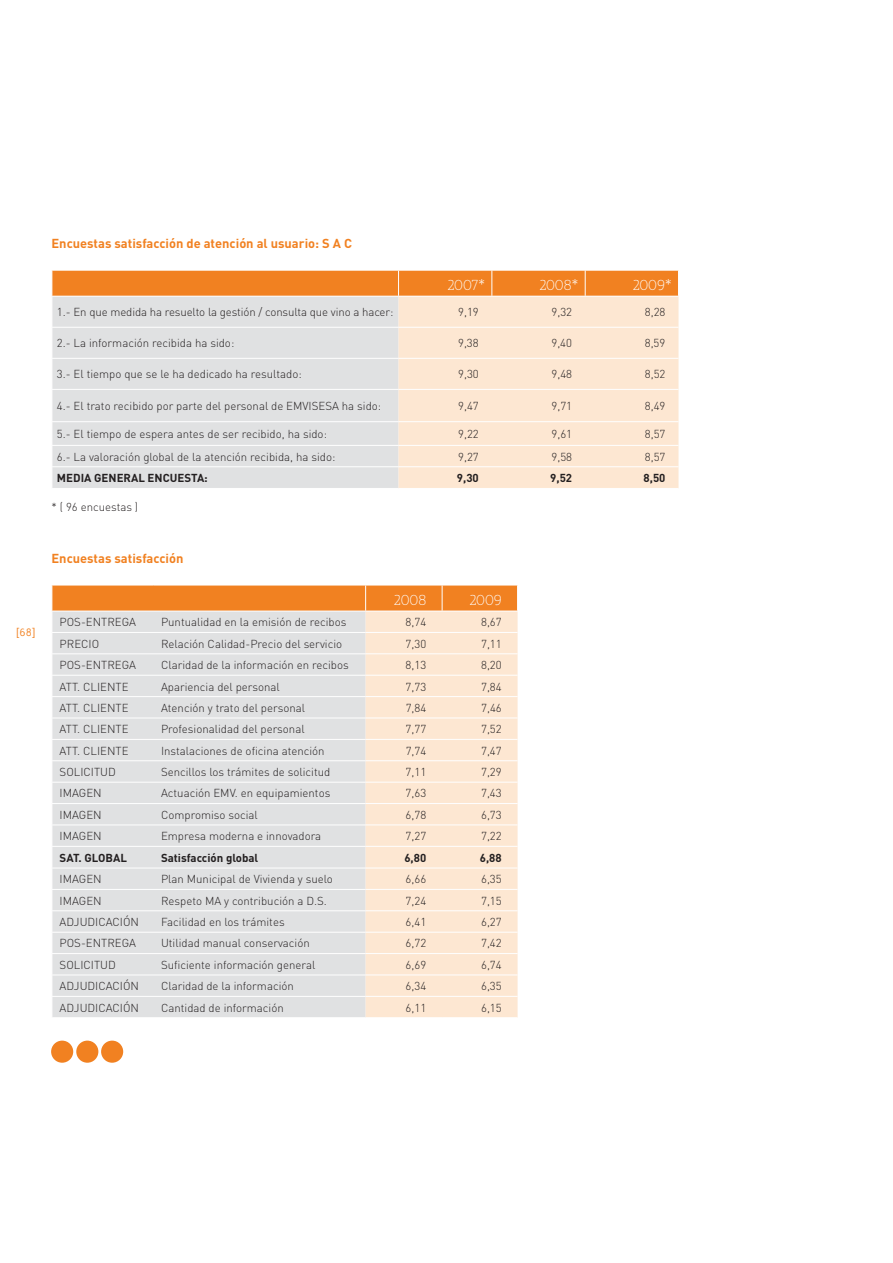
<style>
.page{position:relative;width:893px;height:1263px;background:#fff}
.page>*{position:absolute;margin:0;border:0;box-sizing:border-box;transform-origin:0 0}
.t1{font:14.25px "Mank Sans";color:#fff}
.t2{font:700 12.9px "DIN";color:#f18121}
.t3{font:300 11.4px "DIN";color:#231f20}
.t4{font:700 11.4px "DIN";color:#231f20}
.t5{font:10.05px "Lacuna";color:#f18121}
</style>
<div class="page">
<div style="left:51px;top:1041px;width:22px;height:22px;background:#f18121;border-radius:50%"></div>
<div style="left:76px;top:1041px;width:22px;height:22px;background:#f18121;border-radius:50%"></div>
<div style="left:101px;top:1041px;width:22px;height:22px;background:#f18121;border-radius:50%"></div>
<div style="left:53px;top:297px;width:345px;height:191px;background:#e0e1e2"></div>
<div style="left:398px;top:297px;width:280px;height:191px;background:#fde7d2"></div>
<hr style="left:52px;top:327px;width:346px;height:1px;background:#fff">
<hr style="left:52px;top:358px;width:346px;height:1px;background:#fff">
<hr style="left:52px;top:389px;width:346px;height:1px;background:#fff">
<hr style="left:52px;top:421px;width:346px;height:1px;background:#fff">
<hr style="left:398px;top:327px;width:280px;height:1px;background:#fff">
<hr style="left:398px;top:358px;width:280px;height:1px;background:#fff">
<hr style="left:398px;top:389px;width:280px;height:1px;background:#fff">
<hr style="left:398px;top:421px;width:280px;height:1px;background:#fff">
<svg style="left:52px;top:422px;width:1px;height:66px"></svg>
<hr style="left:52px;top:445px;width:346px;height:1px;background:#fff">
<hr style="left:52px;top:466px;width:346px;height:1px;background:#fff">
<hr style="left:398px;top:445px;width:280px;height:1px;background:#fff">
<hr style="left:398px;top:466px;width:280px;height:1px;background:#fff">
<svg style="left:52px;top:270px;width:627px;height:26px;background:#f1862b"></svg>
<svg style="left:52px;top:585px;width:466px;height:432px;background:#eaddd2"></svg>
<hr style="left:52px;top:611px;width:314px;height:1px;background:#fff">
<hr style="left:52px;top:632px;width:314px;height:1px;background:#fff">
<hr style="left:52px;top:653px;width:314px;height:1px;background:#fff">
<hr style="left:52px;top:675px;width:314px;height:1px;background:#fff">
<hr style="left:52px;top:696px;width:314px;height:1px;background:#fff">
<hr style="left:52px;top:718px;width:314px;height:1px;background:#fff">
<hr style="left:52px;top:739px;width:314px;height:1px;background:#fff">
<hr style="left:52px;top:760px;width:314px;height:1px;background:#fff">
<hr style="left:52px;top:782px;width:314px;height:1px;background:#fff">
<hr style="left:52px;top:803px;width:314px;height:1px;background:#fff">
<hr style="left:52px;top:825px;width:314px;height:1px;background:#fff">
<hr style="left:52px;top:846px;width:314px;height:1px;background:#fff">
<hr style="left:52px;top:868px;width:314px;height:1px;background:#fff">
<hr style="left:52px;top:889px;width:314px;height:1px;background:#fff">
<hr style="left:52px;top:910px;width:314px;height:1px;background:#fff">
<hr style="left:52px;top:932px;width:314px;height:1px;background:#fff">
<hr style="left:52px;top:953px;width:314px;height:1px;background:#fff">
<hr style="left:52px;top:975px;width:314px;height:1px;background:#fff">
<hr style="left:52px;top:996px;width:314px;height:1px;background:#fff">
<p class="t5" style="left:16px;top:627px;width:20px">[68]</p>
<p class="t2" style="left:52px;top:239px;width:302px">Encuestas satisfacción de atención al usuario: S A C</p>
<p class="t1" style="left:447px;top:279px;width:39px">2007*</p>
<p class="t1" style="left:539px;top:279px;width:40px">2008*</p>
<p class="t1" style="left:633px;top:279px;width:40px">2009*</p>
<p class="t3" style="left:57px;top:308px;width:338px">1.- En que medida ha resuelto la gestión / consulta que vino a hacer:</p>
<p class="t3" style="left:458px;top:308px;width:22px">9,19</p>
<p class="t3" style="left:551px;top:308px;width:22px">9,32</p>
<p class="t3" style="left:645px;top:308px;width:22px">8,28</p>
<p class="t3" style="left:57px;top:339px;width:179px">2.- La información recibida ha sido:</p>
<p class="t3" style="left:458px;top:339px;width:22px">9,38</p>
<p class="t3" style="left:551px;top:339px;width:22px">9,40</p>
<p class="t3" style="left:645px;top:339px;width:22px">8,59</p>
<p class="t3" style="left:57px;top:370px;width:246px">3.- El tiempo que se le ha dedicado ha resultado:</p>
<p class="t3" style="left:458px;top:370px;width:22px">9,30</p>
<p class="t3" style="left:551px;top:370px;width:22px">9,48</p>
<p class="t3" style="left:645px;top:370px;width:22px">8,52</p>
<p class="t3" style="left:57px;top:402px;width:326px">4.- El trato recibido por parte del personal de EMVISESA ha sido:</p>
<p class="t3" style="left:458px;top:402px;width:22px">9,47</p>
<p class="t3" style="left:551px;top:402px;width:22px">9,71</p>
<p class="t3" style="left:645px;top:402px;width:22px">8,49</p>
<p class="t3" style="left:57px;top:430px;width:272px">5.- El tiempo de espera antes de ser recibido, ha sido:</p>
<p class="t3" style="left:458px;top:430px;width:22px">9,22</p>
<p class="t3" style="left:551px;top:430px;width:22px">9,61</p>
<p class="t3" style="left:645px;top:430px;width:22px">8,57</p>
<p class="t3" style="left:57px;top:452px;width:280px">6.- La valoración global de la atención recibida, ha sido:</p>
<p class="t3" style="left:458px;top:452px;width:22px">9,27</p>
<p class="t3" style="left:551px;top:452px;width:22px">9,58</p>
<p class="t3" style="left:645px;top:452px;width:22px">8,57</p>
<p class="t4" style="left:57px;top:474px;width:152px">MEDIA GENERAL ENCUESTA:</p>
<p class="t4" style="left:457px;top:474px;width:23px">9,30</p>
<p class="t4" style="left:550px;top:474px;width:23px">9,52</p>
<p class="t4" style="left:644px;top:474px;width:23px">8,50</p>
<p class="t3" style="left:52px;top:502px;width:88px">* ( 96 encuestas )</p>
<p class="t2" style="left:52px;top:554px;width:133px">Encuestas satisfacción</p>
<p class="t1" style="left:394px;top:594px;width:34px">2008</p>
<p class="t1" style="left:469px;top:594px;width:34px">2009</p>
<p class="t3" style="left:60px;top:618px;width:78px">POS-ENTREGA</p>
<p class="t3" style="left:161px;top:618px;width:187px">Puntualidad en la emisión de recibos</p>
<p class="t3" style="left:406px;top:618px;width:22px">8,74</p>
<p class="t3" style="left:481px;top:618px;width:22px">8,67</p>
<p class="t3" style="left:60px;top:639px;width:41px">PRECIO</p>
<p class="t3" style="left:161px;top:639px;width:183px">Relación Calidad-Precio del servicio</p>
<p class="t3" style="left:406px;top:639px;width:22px">7,30</p>
<p class="t3" style="left:481px;top:639px;width:22px">7,11</p>
<p class="t3" style="left:60px;top:661px;width:78px">POS-ENTREGA</p>
<p class="t3" style="left:161px;top:661px;width:189px">Claridad de la información en recibos</p>
<p class="t3" style="left:406px;top:661px;width:22px">8,13</p>
<p class="t3" style="left:481px;top:661px;width:22px">8,20</p>
<p class="t3" style="left:60px;top:682px;width:70px">ATT. CLIENTE</p>
<p class="t3" style="left:161px;top:682px;width:120px">Apariencia del personal</p>
<p class="t3" style="left:406px;top:682px;width:22px">7,73</p>
<p class="t3" style="left:481px;top:682px;width:22px">7,84</p>
<p class="t3" style="left:60px;top:703px;width:70px">ATT. CLIENTE</p>
<p class="t3" style="left:161px;top:703px;width:146px">Atención y trato del personal</p>
<p class="t3" style="left:406px;top:703px;width:22px">7,84</p>
<p class="t3" style="left:481px;top:703px;width:22px">7,46</p>
<p class="t3" style="left:60px;top:725px;width:70px">ATT. CLIENTE</p>
<p class="t3" style="left:161px;top:725px;width:145px">Profesionalidad del personal</p>
<p class="t3" style="left:406px;top:725px;width:22px">7,77</p>
<p class="t3" style="left:481px;top:725px;width:22px">7,52</p>
<p class="t3" style="left:60px;top:746px;width:70px">ATT. CLIENTE</p>
<p class="t3" style="left:161px;top:746px;width:165px">Instalaciones de oficina atención</p>
<p class="t3" style="left:406px;top:746px;width:22px">7,74</p>
<p class="t3" style="left:481px;top:746px;width:22px">7,47</p>
<p class="t3" style="left:60px;top:768px;width:58px">SOLICITUD</p>
<p class="t3" style="left:161px;top:768px;width:171px">Sencillos los trámites de solicitud</p>
<p class="t3" style="left:406px;top:768px;width:22px">7,11</p>
<p class="t3" style="left:481px;top:768px;width:22px">7,29</p>
<p class="t3" style="left:60px;top:789px;width:44px">IMAGEN</p>
<p class="t3" style="left:161px;top:789px;width:171px">Actuación EMV. en equipamientos</p>
<p class="t3" style="left:406px;top:789px;width:22px">7,63</p>
<p class="t3" style="left:481px;top:789px;width:22px">7,43</p>
<p class="t3" style="left:60px;top:810px;width:44px">IMAGEN</p>
<p class="t3" style="left:161px;top:810px;width:98px">Compromiso social</p>
<p class="t3" style="left:406px;top:810px;width:22px">6,78</p>
<p class="t3" style="left:481px;top:810px;width:22px">6,73</p>
<p class="t3" style="left:60px;top:832px;width:44px">IMAGEN</p>
<p class="t3" style="left:161px;top:832px;width:162px">Empresa moderna e innovadora</p>
<p class="t3" style="left:406px;top:832px;width:22px">7,27</p>
<p class="t3" style="left:481px;top:832px;width:22px">7,22</p>
<p class="t4" style="left:60px;top:853px;width:69px">SAT. GLOBAL</p>
<p class="t4" style="left:161px;top:853px;width:99px">Satisfacción global</p>
<p class="t4" style="left:404px;top:853px;width:23px">6,80</p>
<p class="t4" style="left:480px;top:853px;width:23px">6,88</p>
<p class="t3" style="left:60px;top:875px;width:44px">IMAGEN</p>
<p class="t3" style="left:161px;top:875px;width:173px">Plan Municipal de Vivienda y suelo</p>
<p class="t3" style="left:406px;top:875px;width:22px">6,66</p>
<p class="t3" style="left:481px;top:875px;width:22px">6,35</p>
<p class="t3" style="left:60px;top:896px;width:44px">IMAGEN</p>
<p class="t3" style="left:161px;top:896px;width:167px">Respeto MA y contribución a D.S.</p>
<p class="t3" style="left:406px;top:896px;width:22px">7,24</p>
<p class="t3" style="left:481px;top:896px;width:22px">7,15</p>
<p class="t3" style="left:60px;top:918px;width:81px">ADJUDICACIÓN</p>
<p class="t3" style="left:161px;top:918px;width:125px">Facilidad en los trámites</p>
<p class="t3" style="left:406px;top:918px;width:22px">6,41</p>
<p class="t3" style="left:481px;top:918px;width:22px">6,27</p>
<p class="t3" style="left:60px;top:939px;width:78px">POS-ENTREGA</p>
<p class="t3" style="left:161px;top:939px;width:150px">Utilidad manual conservación</p>
<p class="t3" style="left:406px;top:939px;width:22px">6,72</p>
<p class="t3" style="left:481px;top:939px;width:22px">7,42</p>
<p class="t3" style="left:60px;top:960px;width:58px">SOLICITUD</p>
<p class="t3" style="left:161px;top:960px;width:156px">Suficiente información general</p>
<p class="t3" style="left:406px;top:960px;width:22px">6,69</p>
<p class="t3" style="left:481px;top:960px;width:22px">6,74</p>
<p class="t3" style="left:60px;top:982px;width:81px">ADJUDICACIÓN</p>
<p class="t3" style="left:161px;top:982px;width:134px">Claridad de la información</p>
<p class="t3" style="left:406px;top:982px;width:22px">6,34</p>
<p class="t3" style="left:481px;top:982px;width:22px">6,35</p>
<p class="t3" style="left:60px;top:1003px;width:81px">ADJUDICACIÓN</p>
<p class="t3" style="left:161px;top:1003px;width:124px">Cantidad de información</p>
<p class="t3" style="left:406px;top:1003px;width:22px">6,11</p>
<p class="t3" style="left:481px;top:1003px;width:22px">6,15</p>
</div>
